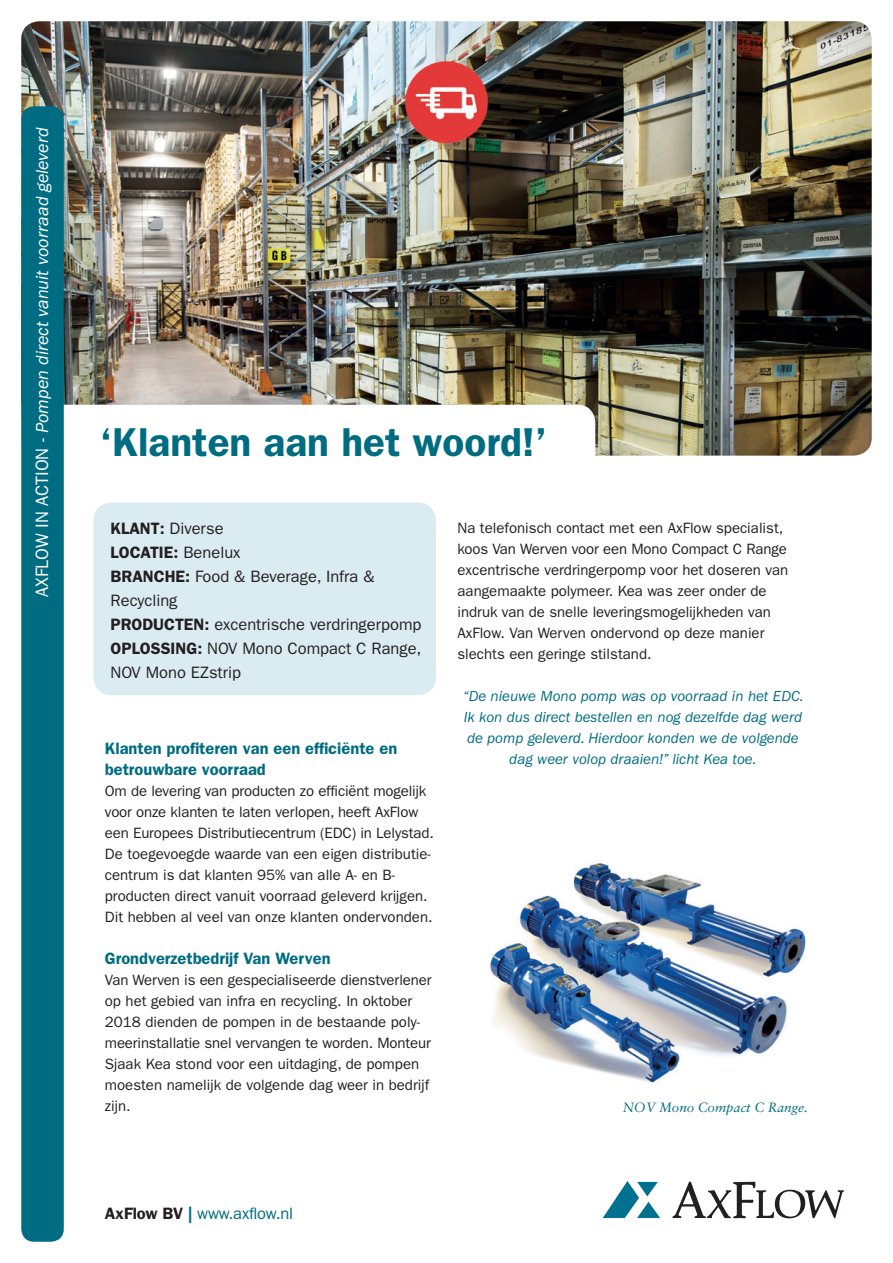
<style>
.page{position:relative;width:893px;height:1263px;background:#fff}
.page>*{position:absolute;margin:0;border:0;box-sizing:border-box;transform-origin:0 0}
.t1{font:600 40.5px "Franklin Gothic LT";color:#006c81}
.t2{font:italic 18px "Franklin Gothic LT";color:#fff}
.t3{font:16.5px/24px "Franklin Gothic LT";color:#231f20}
.t4{font:600 16.5px/21px "Franklin Gothic LT";color:#006c81}
.t5{font:16.5px "Franklin Gothic LT";letter-spacing:-.01em;color:#006c81}
.t6{font:15px/21px "Franklin Gothic LT";color:#231f20}
.t7{font:italic 15px/21px "Franklin Gothic LT";color:#006c81;text-align:center}
.t8{font:italic 13.5px "Sabon LT";letter-spacing:-.005em;color:#006c81}
.s1{font-style:normal}
.s2{font-weight:600}
.s3{font-weight:600;color:#231f20}
</style>
<div class="page">
<img style="left:21px;top:21px;width:851px;height:435px">
<div style="left:21px;top:405px;width:574px;height:97px;background:#fff;border-radius:18px"></div>
<img style="left:383px;top:38px;width:127px;height:128px">
<div style="left:21px;top:106px;width:43px;height:1136px;background:#006c81;border-radius:13px"></div>
<svg style="left:603px;top:1181px;width:57px;height:37px"></svg>
<svg style="left:672px;top:1181px;width:172px;height:37px"></svg>
<div style="left:94px;top:502px;width:342px;height:193px;background:#daebf1;border-radius:18px"></div>
<img style="left:490px;top:862px;width:316px;height:221px">
<p class="t2" style="left:32px;top:597px;width:471px;rotate:-90deg"><span class="s1">AXFLOW IN ACTION -</span> Pompen direct vanuit voorraad geleverd</p>
<h1 class="t1" style="left:100px;top:418px;width:449px">‘Klanten aan het woord!’</h1>
<p class="t3" style="left:111px;top:517px;width:313px"><span class="s2">KLANT:</span> Diverse<br><span class="s2">LOCATIE:</span> Benelux<br><span class="s2">BRANCHE:</span> Food &amp; Beverage, Infra &amp;<br>Recycling<br><span class="s2">PRODUCTEN:</span> excentrische verdringerpomp<br><span class="s2">OPLOSSING:</span> NOV Mono Compact C Range,<br>NOV Mono EZstrip</p>
<p class="t4" style="left:105px;top:737px;width:294px">Klanten profiteren van een efficiënte en betrouwbare voorraad</p>
<p class="t6" style="left:105px;top:780px;width:330px">Om de levering van producten zo efficiënt mogelijk voor onze klanten te laten verlopen, heeft AxFlow een Europees Distributiecentrum (EDC) in Lelystad.<br>De toegevoegde waarde van een eigen distributie&shy;centrum is dat klanten 95% van alle A- en B&shy;producten direct vanuit voorraad geleverd krijgen.<br>Dit hebben al veel van onze klanten ondervonden.</p>
<p class="t4" style="left:105px;top:947px;width:227px">Grondverzetbedrijf Van Werven</p>
<p class="t6" style="left:105px;top:969px;width:328px">Van Werven is een gespecialiseerde dienstverlener op het gebied van infra en recycling. In oktober 2018 dienden de pompen in de bestaande poly&shy;meerinstallatie snel vervangen te worden. Monteur Sjaak Kea stond voor een uitdaging, de pompen moesten namelijk de volgende dag weer in bedrijf zijn.</p>
<p class="t6" style="left:457px;top:518px;width:332px">Na telefonisch contact met een AxFlow specialist, koos Van Werven voor een Mono Compact C Range excentrische verdringerpomp voor het doseren van aangemaakte polymeer. Kea was zeer onder de indruk van de snelle leveringsmogelijkheden van AxFlow. Van Werven ondervond op deze manier slechts een geringe stilstand.</p>
<p class="t7" style="left:463px;top:686px;width:342px">“De nieuwe Mono pomp was op voorraad in het EDC.<br>Ik kon dus direct bestellen en nog dezelfde dag werd de pomp geleverd. Hierdoor konden we de volgende dag weer volop draaien!” licht Kea toe.</p>
<p class="t8" style="left:623px;top:1099px;width:187px">NOV Mono Compact C Range.</p>
<p class="t5" style="left:105px;top:1203px;width:190px"><span class="s3">AxFlow BV</span> <span class="s2">|</span> www.axflow.nl</p>
</div>
